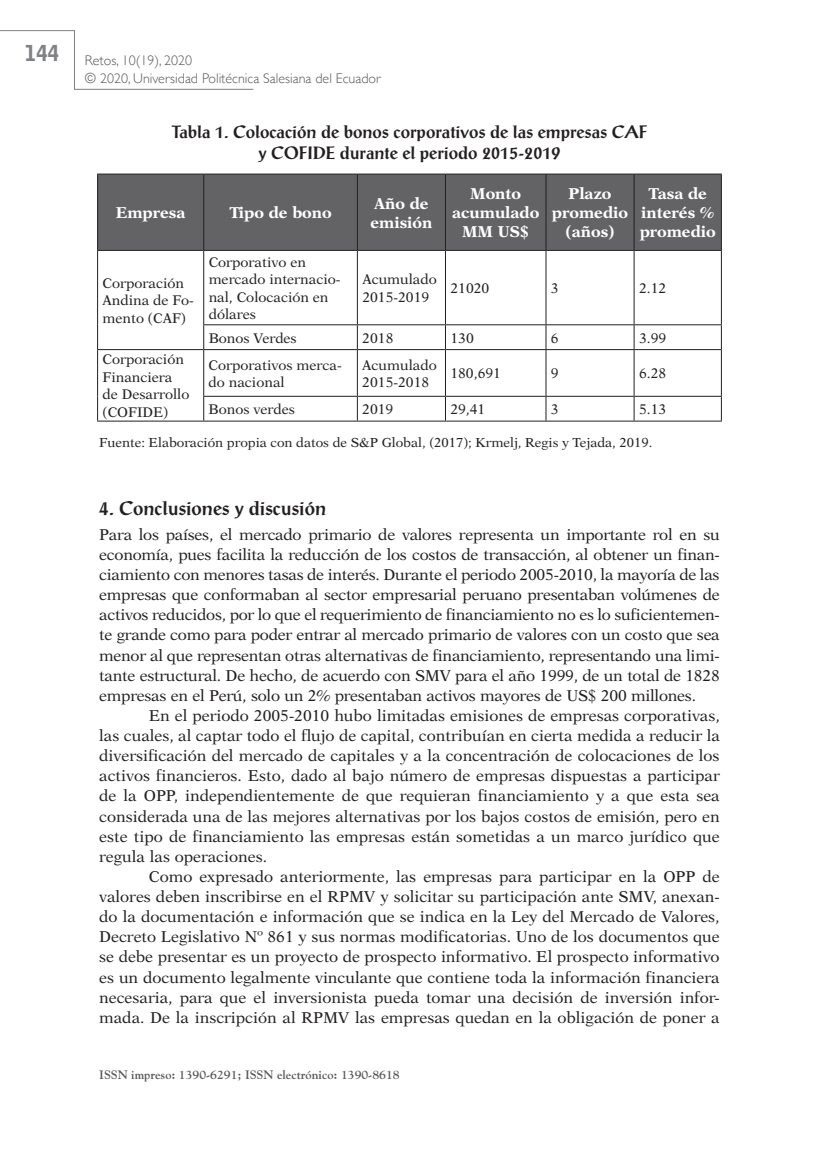
<style>
.page{position:relative;width:819px;height:1151px;background:#fff}
.page>*{position:absolute;margin:0;border:0;box-sizing:border-box;transform-origin:0 0}
.t1{font:900 21.88px "Bell Gothic Std";color:#808285;scale:.95 1}
.t2{font:700 19.25px "Post Antiqua";color:#231f20}
.t3{font:700 17.5px/21px "Post Antiqua";color:#231f20;text-align:center}
.t4{font:15.75px/20.1px "New Aster LT Std";color:#231f20;text-align:justify}
.t5{font:700 15.75px/19.2px "New Aster LT Std";color:#fff;text-align:center}
.t6{font:14px/17.5px "New Aster LT Std";color:#231f20}
.t7{font:300 14px/17.5px "Gill Sans";color:#57585a}
.t8{font:13.12px "New Aster LT Std";color:#231f20}
.t9{font:700 12.25px "Goudy";color:#57585a}
</style>
<div class="page">
<svg style="left:0;top:30px;width:254px;height:60px"></svg>
<div style="left:98px;top:175px;width:623px;height:75px;background:#636366"></div>
<hr style="left:203px;top:174px;width:1px;height:76px;background:#231f20">
<hr style="left:357px;top:174px;width:1px;height:76px;background:#231f20">
<hr style="left:445px;top:174px;width:1px;height:76px;background:#231f20">
<hr style="left:545px;top:174px;width:1px;height:76px;background:#231f20">
<hr style="left:633px;top:174px;width:1px;height:76px;background:#231f20">
<hr style="left:97px;top:251px;width:1px;height:74px;background:#231f20">
<hr style="left:203px;top:251px;width:1px;height:73px;background:#231f20">
<hr style="left:357px;top:251px;width:1px;height:73px;background:#231f20">
<hr style="left:445px;top:251px;width:1px;height:73px;background:#231f20">
<hr style="left:545px;top:251px;width:1px;height:73px;background:#231f20">
<hr style="left:633px;top:251px;width:1px;height:73px;background:#231f20">
<hr style="left:721px;top:251px;width:1px;height:73px;background:#231f20">
<svg style="left:97px;top:325px;width:1px;height:24px"></svg>
<hr style="left:203px;top:324px;width:154px;height:1px;background:#231f20">
<svg style="left:203px;top:325px;width:1px;height:24px"></svg>
<hr style="left:357px;top:324px;width:88px;height:1px;background:#231f20">
<svg style="left:357px;top:325px;width:1px;height:24px"></svg>
<hr style="left:445px;top:324px;width:101px;height:1px;background:#231f20">
<svg style="left:445px;top:325px;width:1px;height:24px"></svg>
<hr style="left:546px;top:324px;width:88px;height:1px;background:#231f20">
<svg style="left:545px;top:325px;width:1px;height:24px"></svg>
<hr style="left:634px;top:324px;width:87px;height:1px;background:#231f20">
<svg style="left:633px;top:325px;width:1px;height:24px"></svg>
<svg style="left:721px;top:325px;width:1px;height:24px"></svg>
<hr style="left:97px;top:349px;width:107px;height:1px;background:#231f20">
<hr style="left:97px;top:350px;width:1px;height:46px;background:#231f20">
<hr style="left:204px;top:349px;width:153px;height:1px;background:#231f20">
<hr style="left:203px;top:350px;width:1px;height:46px;background:#231f20">
<hr style="left:357px;top:349px;width:88px;height:1px;background:#231f20">
<hr style="left:357px;top:350px;width:1px;height:46px;background:#231f20">
<hr style="left:445px;top:349px;width:101px;height:1px;background:#231f20">
<hr style="left:445px;top:350px;width:1px;height:46px;background:#231f20">
<hr style="left:546px;top:349px;width:88px;height:1px;background:#231f20">
<hr style="left:545px;top:350px;width:1px;height:46px;background:#231f20">
<hr style="left:634px;top:349px;width:87px;height:1px;background:#231f20">
<hr style="left:633px;top:350px;width:1px;height:46px;background:#231f20">
<hr style="left:721px;top:350px;width:1px;height:46px;background:#231f20">
<svg style="left:97px;top:396px;width:1px;height:25px"></svg>
<hr style="left:203px;top:396px;width:154px;height:1px;background:#231f20">
<svg style="left:203px;top:397px;width:1px;height:24px"></svg>
<hr style="left:357px;top:396px;width:88px;height:1px;background:#231f20">
<svg style="left:357px;top:397px;width:1px;height:24px"></svg>
<hr style="left:445px;top:396px;width:101px;height:1px;background:#231f20">
<svg style="left:445px;top:397px;width:1px;height:24px"></svg>
<hr style="left:546px;top:396px;width:88px;height:1px;background:#231f20">
<svg style="left:545px;top:397px;width:1px;height:24px"></svg>
<hr style="left:634px;top:396px;width:87px;height:1px;background:#231f20">
<svg style="left:633px;top:397px;width:1px;height:24px"></svg>
<svg style="left:721px;top:397px;width:1px;height:24px"></svg>
<hr style="left:97px;top:421px;width:107px;height:1px;background:#231f20">
<hr style="left:204px;top:421px;width:153px;height:1px;background:#231f20">
<hr style="left:357px;top:421px;width:88px;height:1px;background:#231f20">
<hr style="left:445px;top:421px;width:101px;height:1px;background:#231f20">
<hr style="left:546px;top:421px;width:88px;height:1px;background:#231f20">
<hr style="left:634px;top:421px;width:87px;height:1px;background:#231f20">
<hr style="left:97px;top:174px;width:107px;height:1px;background:#231f20">
<hr style="left:97px;top:174px;width:1px;height:76px;background:#231f20">
<hr style="left:204px;top:174px;width:153px;height:1px;background:#231f20">
<hr style="left:357px;top:174px;width:88px;height:1px;background:#231f20">
<hr style="left:445px;top:174px;width:101px;height:1px;background:#231f20">
<hr style="left:546px;top:174px;width:88px;height:1px;background:#231f20">
<hr style="left:634px;top:174px;width:87px;height:1px;background:#231f20">
<hr style="left:721px;top:174px;width:1px;height:76px;background:#231f20">
<hr style="left:97px;top:250px;width:107px;height:1px;background:#231f20">
<hr style="left:204px;top:250px;width:153px;height:1px;background:#231f20">
<hr style="left:357px;top:250px;width:88px;height:1px;background:#231f20">
<hr style="left:445px;top:250px;width:101px;height:1px;background:#231f20">
<hr style="left:546px;top:250px;width:88px;height:1px;background:#231f20">
<hr style="left:634px;top:250px;width:87px;height:1px;background:#231f20">
<h1 class="t1" style="left:25px;top:41px;width:38px">144</h1>
<p class="t7" style="left:85px;top:51px;width:297px">Retos, 10(19), 2020<br>© 2020, Universidad Politécnica Salesiana del Ecuador</p>
<p class="t3" style="left:172px;top:121px;width:476px">Tabla 1. Colocación de bonos corporativos de las empresas CAF y COFIDE durante el periodo 2015-2019</p>
<p class="t5" style="left:116px;top:203px;width:71px">Empresa</p>
<p class="t5" style="left:229px;top:203px;width:104px">Tipo de bono</p>
<p class="t5" style="left:370px;top:193px;width:63px;text-align:left">Año de emisión</p>
<p class="t5" style="left:452px;top:184px;width:89px">Monto acumulado<br>MM US$</p>
<p class="t5" style="left:552px;top:184px;width:78px">Plazo promedio (años)</p>
<p class="t5" style="left:639px;top:184px;width:78px">Tasa de interés % promedio</p>
<p class="t6" style="left:103px;top:274px;width:93px">Corporación<br>Andina de Fo&shy;mento (CAF)</p>
<p class="t6" style="left:209px;top:253px;width:133px">Corporativo en mercado internacio&shy;nal, Colocación en dólares</p>
<p class="t6" style="left:362px;top:271px;width:76px">Acumulado<br>2015-2019</p>
<p class="t6" style="left:450px;top:279px;width:40px">21020</p>
<p class="t6" style="left:551px;top:279px;width:9px">3</p>
<p class="t6" style="left:639px;top:279px;width:29px">2.12</p>
<p class="t6" style="left:209px;top:329px;width:90px">Bonos Verdes</p>
<p class="t6" style="left:362px;top:329px;width:33px">2018</p>
<p class="t6" style="left:450px;top:329px;width:25px">130</p>
<p class="t6" style="left:551px;top:329px;width:9px">6</p>
<p class="t6" style="left:639px;top:329px;width:29px">3.99</p>
<p class="t6" style="left:102px;top:351px;width:88px">Corporación<br>Financiera de Desarrollo (COFIDE)</p>
<p class="t6" style="left:209px;top:356px;width:134px">Corporativos merca&shy;do nacional</p>
<p class="t6" style="left:362px;top:356px;width:76px">Acumulado<br>2015-2018</p>
<p class="t6" style="left:450px;top:365px;width:52px">180,691</p>
<p class="t6" style="left:551px;top:365px;width:9px">9</p>
<p class="t6" style="left:639px;top:365px;width:29px">6.28</p>
<p class="t6" style="left:209px;top:400px;width:88px">Bonos verdes</p>
<p class="t6" style="left:362px;top:400px;width:33px">2019</p>
<p class="t6" style="left:450px;top:400px;width:37px">29,41</p>
<p class="t6" style="left:551px;top:400px;width:9px">3</p>
<p class="t6" style="left:639px;top:400px;width:29px">5.13</p>
<p class="t8" style="left:99px;top:435px;width:554px">Fuente: Elaboración propia con datos de S&amp;P Global, (2017); Krmelj, Regis y Tejada, 2019.</p>
<p class="t2" style="left:99px;top:496px;width:228px">4. Conclusiones y discusión</p>
<p class="t4" style="left:99px;top:524px;width:622px">Para los países, el mercado primario de valores representa un importante rol en su economía, pues facilita la reducción de los costos de transacción, al obtener un finan&shy;ciamiento con menores tasas de interés. Durante el periodo 2005-2010, la mayoría de las empresas que conformaban al sector empresarial peruano presentaban volúmenes de activos reducidos, por lo que el requerimiento de financiamiento no es lo suficientemen&shy;te grande como para poder entrar al mercado primario de valores con un costo que sea menor al que representan otras alternativas de financiamiento, representando una limi&shy;tante estructural. De hecho, de acuerdo con SMV para el año 1999, de un total de 1828 empresas en el Perú, solo un 2% presentaban activos mayores de US$ 200 millones.</p>
<p class="t4" style="left:99px;top:705px;width:622px;text-indent:50px">En el periodo 2005-2010 hubo limitadas emisiones de empresas corporativas, las cuales, al captar todo el flujo de capital, contribuían en cierta medida a reducir la diversificación del mercado de capitales y a la concentración de colocaciones de los activos financieros. Esto, dado al bajo número de empresas dispuestas a participar de la OPP, independientemente de que requieran financiamiento y a que esta sea considerada una de las mejores alternativas por los bajos costos de emisión, pero en este tipo de financiamiento las empresas están sometidas a un marco jurídico que regula las operaciones.</p>
<p class="t4" style="left:99px;top:866px;width:622px;text-indent:50px">Como expresado anteriormente, las empresas para participar en la OPP de valores deben inscribirse en el RPMV y solicitar su participación ante SMV, anexan&shy;do la documentación e información que se indica en la Ley del Mercado de Valores, Decreto Legislativo Nº 861 y sus normas modificatorias. Uno de los documentos que se debe presentar es un proyecto de prospecto informativo. El prospecto informativo es un documento legalmente vinculante que contiene toda la información financiera necesaria, para que el inversionista pueda tomar una decisión de inversión infor&shy;mada. De la inscripción al RPMV las empresas quedan en la obligación de poner a</p>
<p class="t9" style="left:99px;top:1067px;width:302px">ISSN impreso: 1390-6291; ISSN electrónico: 1390-8618</p>
</div>
